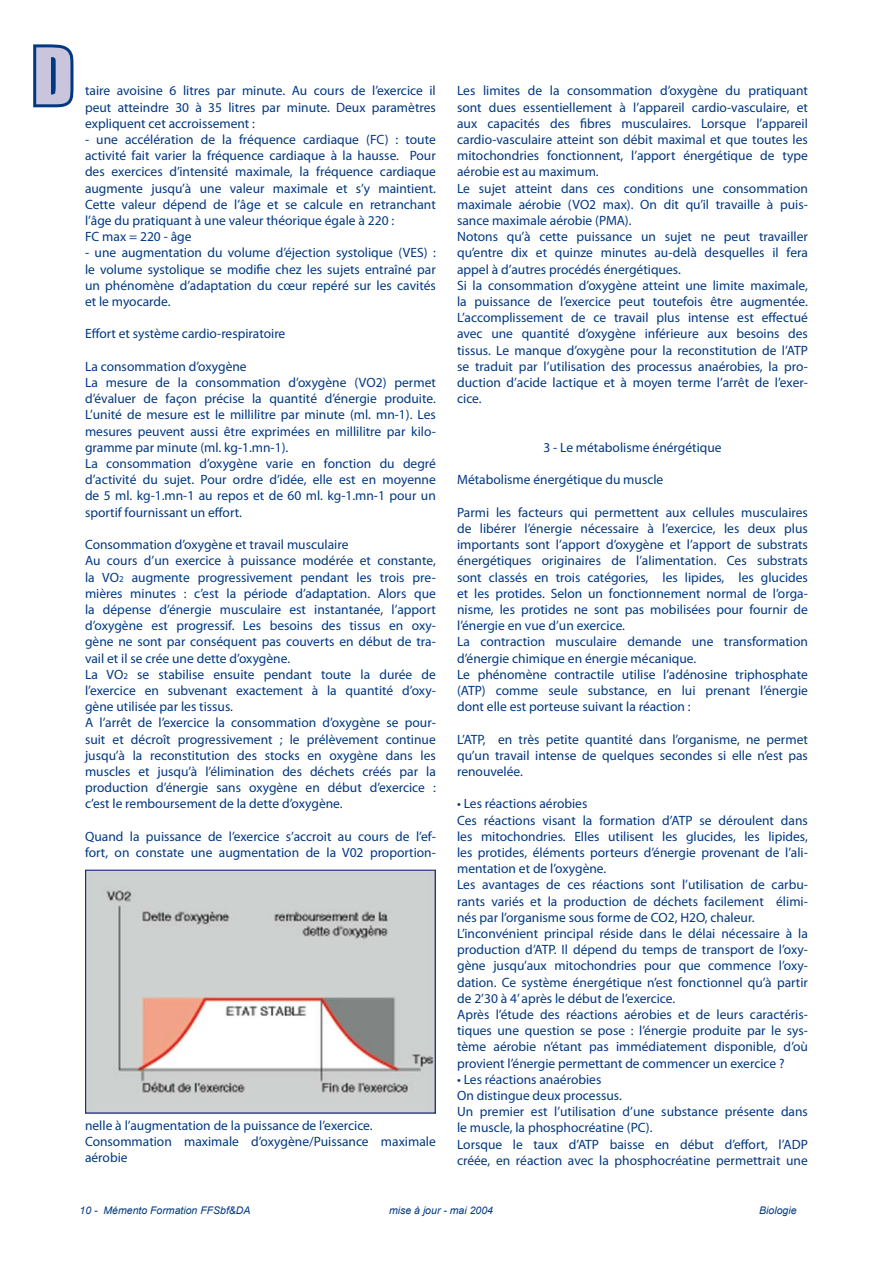
<style>
.page{position:relative;width:893px;height:1263px;background:#fff}
.page>*{position:absolute;margin:0;border:0;box-sizing:border-box;transform-origin:0 0}
.t1{font:72px "Impact";color:#c8c5dd}
.t2{font:13.5px/16.2px "Myriad Pro";color:#003882}
.t3{font:italic 10.5px "Arial";color:#003882}
.s1{font-size:9px}
</style>
<div class="page">
<svg style="left:33px;top:44px;width:41px;height:64px"></svg>
<img style="left:87px;top:872px;width:347px;height:239px">
<div style="left:85px;top:870px;width:351px;height:243px;border:1px solid #172983"></div>
<h1 class="t1" style="left:33px;top:42px;width:41px">D</h1>
<p class="t2" style="left:85px;top:84px;width:352px;text-align:justify">taire avoisine 6 litres par minute. Au cours de l’exercice il peut atteindre 30 à 35 litres par minute. Deux paramètres expliquent cet accroissement :</p>
<p class="t2" style="left:85px;top:133px;width:352px">- une accélération de la fréquence cardiaque (FC) : toute activité fait varier la fréquence cardiaque à la hausse. Pour des exercices d’intensité maximale, la fréquence cardiaque augmente jusqu’à une valeur maximale et s’y maintient.<br>Cette valeur dépend de l’âge et se calcule en retranchant l’âge du pratiquant à une valeur théorique égale à 220 :<br>FC max = 220 - âge</p>
<p class="t2" style="left:85px;top:246px;width:352px;text-align:justify">- une augmentation du volume d’éjection systolique (VES) : le volume systolique se modifie chez les sujets entraîné par un phénomène d’adaptation du cœur repéré sur les cavités et le myocarde.</p>
<p class="t2" style="left:85px;top:327px;width:202px">Effort et système cardio-respiratoire</p>
<p class="t2" style="left:85px;top:359px;width:352px">La consommation d’oxygène<br>La mesure de la consommation d’oxygène (VO2) permet d’évaluer de façon précise la quantité d’énergie produite.<br>L’unité de mesure est le millilitre par minute (ml. mn-1). Les mesures peuvent aussi être exprimées en millilitre par kilo&shy;gramme par minute (ml. kg-1.mn-1).<br>La consommation d’oxygène varie en fonction du degré d’activité du sujet. Pour ordre d’idée, elle est en moyenne de 5 ml. kg-1.mn-1 au repos et de 60 ml. kg-1.mn-1 pour un sportif fournissant un effort.</p>
<p class="t2" style="left:85px;top:538px;width:352px">Consommation d’oxygène et travail musculaire<br>Au cours d’un exercice à puissance modérée et constante, la VO<span class="s1">2</span> augmente progressivement pendant les trois pre&shy;mières minutes : c’est la période d’adaptation. Alors que la dépense d’énergie musculaire est instantanée, l’apport d’oxygène est progressif. Les besoins des tissus en oxy&shy;gène ne sont par conséquent pas couverts en début de tra&shy;vail et il se crée une dette d’oxygène.<br>La VO<span class="s1">2</span> se stabilise ensuite pendant toute la durée de l’exercice en subvenant exactement à la quantité d’oxy&shy;gène utilisée par les tissus.<br>A l’arrêt de l’exercice la consommation d’oxygène se pour&shy;suit et décroît progressivement ; le prélèvement continue jusqu’à la reconstitution des stocks en oxygène dans les muscles et jusqu’à l’élimination des déchets créés par la production d’énergie sans oxygène en début d’exercice : c’est le remboursement de la dette d’oxygène.</p>
<p class="t2" style="left:85px;top:829px;width:352px">Quand la puissance de l’exercice s’accroit au cours de l’ef&shy;fort, on constate une augmentation de la V02 proportion-</p>
<p class="t2" style="left:85px;top:1118px;width:352px">nelle à l’augmentation de la puissance de l’exercice.<br>Consommation maximale d’oxygène/Puissance maximale aérobie</p>
<p class="t2" style="left:457px;top:84px;width:352px">Les limites de la consommation d’oxygène du pratiquant sont dues essentiellement à l’appareil cardio-vasculaire, et aux capacités des fibres musculaires. Lorsque l’appareil cardio-vasculaire atteint son débit maximal et que toutes les mitochondries fonctionnent, l’apport énergétique de type aérobie est au maximum.<br>Le sujet atteint dans ces conditions une consommation maximale aérobie (VO2 max). On dit qu’il travaille à puis&shy;sance maximale aérobie (PMA).<br>Notons qu’à cette puissance un sujet ne peut travailler qu’entre dix et quinze minutes au-delà desquelles il fera appel à d’autres procédés énergétiques.<br>Si la consommation d’oxygène atteint une limite maximale, la puissance de l’exercice peut toutefois être augmentée.<br>L’accomplissement de ce travail plus intense est effectué avec une quantité d’oxygène inférieure aux besoins des tissus. Le manque d’oxygène pour la reconstitution de l’ATP se traduit par l’utilisation des processus anaérobies, la pro&shy;duction d’acide lactique et à moyen terme l’arrêt de l’exer&shy;cice.</p>
<p class="t2" style="left:543px;top:440px;width:180px">3 - Le métabolisme énérgétique</p>
<p class="t2" style="left:457px;top:473px;width:208px">Métabolisme énergétique du muscle</p>
<p class="t2" style="left:457px;top:505px;width:352px">Parmi les facteurs qui permettent aux cellules musculaires de libérer l’énergie nécessaire à l’exercice, les deux plus importants sont l’apport d’oxygène et l’apport de substrats énergétiques originaires de l’alimentation. Ces substrats sont classés en trois catégories, les lipides, les glucides et les protides. Selon un fonctionnement normal de l’orga&shy;nisme, les protides ne sont pas mobilisées pour fournir de l’énergie en vue d’un exercice.<br>La contraction musculaire demande une transformation d’énergie chimique en énergie mécanique.<br>Le phénomène contractile utilise l’adénosine triphosphate (ATP) comme seule substance, en lui prenant l’énergie dont elle est porteuse suivant la réaction :</p>
<p class="t2" style="left:457px;top:732px;width:352px;text-align:justify">L’ATP, en très petite quantité dans l’organisme, ne permet qu’un travail intense de quelques secondes si elle n’est pas renouvelée.</p>
<p class="t2" style="left:457px;top:795px;width:352px">• Les réactions aérobies<br>Ces réactions visant la formation d’ATP se déroulent dans les mitochondries. Elles utilisent les glucides, les lipides, les protides, éléments porteurs d’énergie provenant de l’ali&shy;mentation et de l’oxygène.<br>Les avantages de ces réactions sont l’utilisation de carbu&shy;rants variés et la production de déchets facilement élimi&shy;nés par l’organisme sous forme de CO2, H2O, chaleur.<br>L’inconvénient principal réside dans le délai nécessaire à la production d’ATP. Il dépend du temps de transport de l’oxy&shy;gène jusqu’aux mitochondries pour que commence l’oxy&shy;dation. Ce système énergétique n’est fonctionnel qu’à partir de 2’30 à 4’ après le début de l’exercice.<br>Après l’étude des réactions aérobies et de leurs caractéris&shy;tiques une question se pose : l’énergie produite par le sys&shy;tème aérobie n’étant pas immédiatement disponible, d’où provient l’énergie permettant de commencer un exercice ?</p>
<p class="t2" style="left:457px;top:1071px;width:352px">• Les réactions anaérobies<br>On distingue deux processus.<br>Un premier est l’utilisation d’une substance présente dans le muscle, la phosphocréatine (PC).<br>Lorsque le taux d’ATP baisse en début d’effort, l’ADP créée, en réaction avec la phosphocréatine permettrait une</p>
<p class="t3" style="left:80px;top:1206px;width:172px">10 - Mémento Formation FFSbf&amp;DA</p>
<p class="t3" style="left:389px;top:1206px;width:105px">mise à jour - mai 2004</p>
<p class="t3" style="left:759px;top:1206px;width:39px">Biologie</p>
</div>
